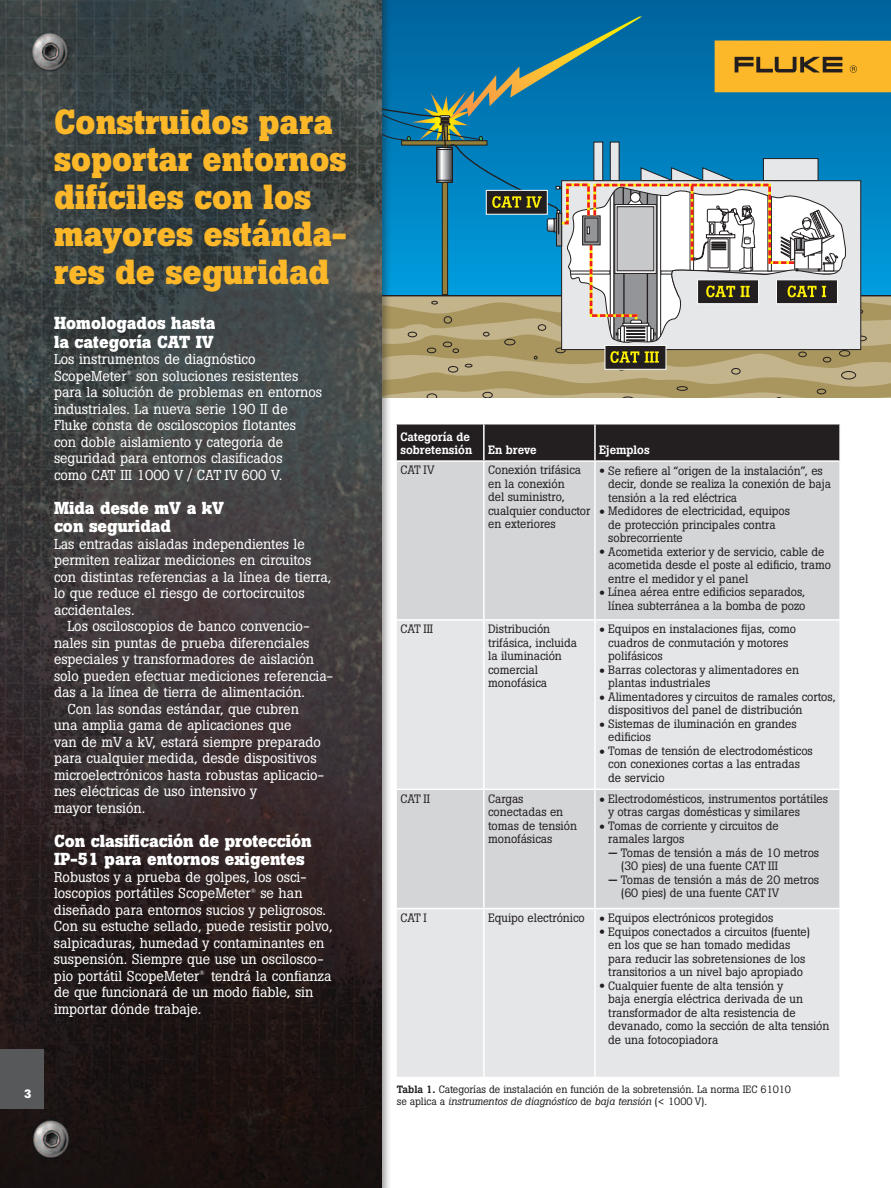
<style>
.page{position:relative;width:891px;height:1188px;background:#fff}
.page>*{position:absolute;margin:0;border:0;box-sizing:border-box;transform-origin:0 0}
.t1{font:700 34.5px/37.5px "Boton Pro";color:#fcb828}
.t2{font:700 17.25px/18px "Boton Pro";color:#fff}
.t3{font:14.25px/16.5px "Boton Pro";color:#fff}
.t4{font:12px/13.5px "Boton Pro";letter-spacing:-.005em;color:#231f20}
.t5{font:500 12px/13.5px "Boton Pro";letter-spacing:-.005em;color:#fff}
.t6{font:700 12px "Boton Pro";color:#fff}
.t7{font:10.5px/12px "Boton Pro";letter-spacing:-.005em;color:#231f20}
.s1{font-family:"Helvetica Neue LT Std";font-weight:700;font-stretch:expanded}
.s2{font-size:16.5px}
.s3{font-weight:500}
.s4{font-style:italic}
</style>
<div class="page">
<div style="left:382px;top:0;width:509px;height:294px;background:#00649d"></div>
<img style="left:0;top:0;width:382px;height:1188px">
<div style="left:397px;top:424px;width:442px;height:36px;background:#231f20"></div>
<div style="left:397px;top:462px;width:442px;height:157px;background:#d4d5d7"></div>
<svg style="left:397px;top:621px;width:442px;height:456px;background:#e0e1e3"></svg>
<hr style="left:483px;top:424px;width:2px;height:36px;background:#fff">
<hr style="left:594px;top:424px;width:2px;height:36px;background:#fff">
<hr style="left:483px;top:462px;width:2px;height:157px;background:#fff">
<hr style="left:594px;top:462px;width:2px;height:157px;background:#fff">
<hr style="left:483px;top:621px;width:2px;height:168px;background:#fff">
<hr style="left:594px;top:621px;width:2px;height:168px;background:#fff">
<hr style="left:395px;top:789px;width:89px;height:1px;background:#fff">
<hr style="left:484px;top:789px;width:111px;height:1px;background:#fff">
<hr style="left:483px;top:790px;width:2px;height:118px;background:#fff">
<hr style="left:595px;top:789px;width:246px;height:1px;background:#fff">
<hr style="left:594px;top:790px;width:2px;height:118px;background:#fff">
<hr style="left:395px;top:908px;width:89px;height:1px;background:#fff">
<hr style="left:484px;top:908px;width:111px;height:1px;background:#fff">
<hr style="left:483px;top:909px;width:2px;height:168px;background:#fff">
<hr style="left:595px;top:908px;width:246px;height:1px;background:#fff">
<hr style="left:594px;top:909px;width:2px;height:168px;background:#fff">
<svg style="left:382px;top:17px;width:509px;height:381px;background:#6898a1"></svg>
<div style="left:0;top:1050px;width:44px;height:59px;background:#57585a"></div>
<h1 class="t1" style="left:54px;top:103px;width:294px">Construidos para soportar entornos difíciles con los mayores estánda&shy;res de seguridad</h1>
<h2 class="t2" style="left:54px;top:314px;width:163px;line-height:18.8px">Homologados hasta la categoría CAT IV</h2>
<p class="t3" style="left:54px;top:351px;width:270px">Los instrumentos de diagnóstico ScopeMeter<sup>®</sup> son soluciones resistentes para la solución de problemas en entornos industriales. La nueva serie 190 II de Fluke consta de osciloscopios flotantes<br>con doble aislamiento y categoría de seguridad para entornos clasificados<br>como CAT III 1000 V / CAT IV 600 V.</p>
<h2 class="t2" style="left:54px;top:499px;width:172px">Mida desde mV a kV con seguridad</h2>
<p class="t3" style="left:54px;top:536px;width:252px">Las entradas aisladas independientes le</p>
<p class="t3" style="left:54px;top:552px;width:259px">permiten realizar mediciones en circuitos</p>
<p class="t3" style="left:54px;top:569px;width:279px">con distintas referencias a la línea de tierra,</p>
<p class="t3" style="left:54px;top:585px;width:252px">lo que reduce el riesgo de cortocircuitos</p>
<p class="t3" style="left:54px;top:602px;width:82px">accidentales.</p>
<p class="t3" style="left:67px;top:618px;width:244px">Los osciloscopios de banco convencio-</p>
<p class="t3" style="left:54px;top:635px;width:257px">nales sin puntas de prueba diferenciales</p>
<p class="t3" style="left:54px;top:651px;width:262px">especiales y transformadores de aislación</p>
<p class="t3" style="left:54px;top:668px;width:281px">solo pueden efectuar mediciones referencia-</p>
<p class="t3" style="left:54px;top:684px;width:253px">das a la línea de tierra de alimentación.</p>
<p class="t3" style="left:67px;top:701px;width:233px">Con las sondas estándar, que cubren</p>
<p class="t3" style="left:54px;top:717px;width:239px">una amplia gama de aplicaciones que</p>
<p class="t3" style="left:54px;top:734px;width:268px">van de mV a kV, estará siempre preparado</p>
<p class="t3" style="left:54px;top:750px;width:264px">para cualquier medida, desde dispositivos</p>
<p class="t3" style="left:54px;top:767px;width:272px">microelectrónicos hasta robustas aplicacio-</p>
<p class="t3" style="left:54px;top:783px;width:205px">nes eléctricas de uso intensivo y</p>
<p class="t3" style="left:54px;top:800px;width:93px">mayor tensión.</p>
<h2 class="t2" style="left:54px;top:832px;width:259px">Con clasificación de protección<br>IP-51 para entornos exigentes</h2>
<p class="t3" style="left:54px;top:869px;width:280px">Robustos y a prueba de golpes, los osci&shy;loscopios portátiles ScopeMeter<sup>®</sup> se han diseñado para entornos sucios y peligrosos.<br>Con su estuche sellado, puede resistir polvo, salpicaduras, humedad y contaminantes en suspensión. Siempre que use un oscilosco&shy;pio portátil ScopeMeter<sup>®</sup> tendrá la confianza de que funcionará de un modo fiable, sin importar dónde trabaje.</p>
<p class="t6" style="left:24px;top:1086px;width:9px">3</p>
<p class="t5" style="left:400px;top:430px;width:73px">Categoría de sobretensión</p>
<p class="t5" style="left:488px;top:443px;width:50px">En breve</p>
<p class="t5" style="left:599px;top:443px;width:52px">Ejemplos</p>
<p class="t4" style="left:400px;top:463px;width:36px">CAT IV</p>
<p class="t4" style="left:488px;top:463px;width:104px">Conexión trifásica en la conexión<br>del suministro, cualquier conductor en exteriores</p>
<p class="t4" style="left:608px;top:464px;width:224px;text-indent:-9px"><span class="s1">•</span> Se refiere al “origen de la instalación”, es decir, donde se realiza la conexión de baja tensión a la red eléctrica</p>
<p class="t4" style="left:608px;top:504px;width:183px;text-indent:-9px"><span class="s1">•</span> Medidores de electricidad, equipos de protección principales contra sobrecorriente</p>
<p class="t4" style="left:608px;top:545px;width:224px;text-indent:-9px"><span class="s1">•</span> Acometida exterior y de servicio, cable de acometida desde el poste al edificio, tramo entre el medidor y el panel</p>
<p class="t4" style="left:599px;top:585px;width:208px;text-align:right"><span class="s1">•</span> Línea aérea entre edificios separados, línea subterránea a la bomba de pozo</p>
<p class="t4" style="left:400px;top:622px;width:34px">CAT III</p>
<p class="t4" style="left:488px;top:622px;width:90px">Distribución trifásica, incluida la iluminación comercial monofásica</p>
<p class="t4" style="left:608px;top:623px;width:189px;text-indent:-9px"><span class="s1">•</span> Equipos en instalaciones fijas, como cuadros de conmutación y motores polifásicos</p>
<p class="t4" style="left:608px;top:663px;width:192px;text-indent:-9px"><span class="s1">•</span> Barras colectoras y alimentadores en plantas industriales</p>
<p class="t4" style="left:608px;top:690px;width:229px;text-indent:-9px"><span class="s1">•</span> Alimentadores y circuitos de ramales cortos, dispositivos del panel de distribución</p>
<p class="t4" style="left:608px;top:717px;width:190px;text-indent:-9px"><span class="s1">•</span> Sistemas de iluminación en grandes edificios</p>
<p class="t4" style="left:608px;top:744px;width:206px;text-indent:-9px"><span class="s1">•</span> Tomas de tensión de electrodomésticos con conexiones cortas a las entradas de servicio</p>
<p class="t4" style="left:400px;top:792px;width:31px">CAT II</p>
<p class="t4" style="left:488px;top:792px;width:90px">Cargas conectadas en tomas de tensión monofásicas</p>
<p class="t4" style="left:608px;top:792px;width:221px;text-indent:-9px"><span class="s1">•</span> Electrodomésticos, instrumentos portátiles y otras cargas domésticas y similares</p>
<p class="t4" style="left:608px;top:819px;width:172px;text-indent:-9px"><span class="s1">•</span> Tomas de corriente y circuitos de ramales largos</p>
<p class="t4" style="left:621px;top:846px;width:200px;text-indent:-13px"><span class="s2">–</span> Tomas de tensión a más de 10 metros (30 pies) de una fuente CAT III</p>
<p class="t4" style="left:621px;top:873px;width:200px;text-indent:-13px"><span class="s2">–</span> Tomas de tensión a más de 20 metros (60 pies) de una fuente CAT IV</p>
<p class="t4" style="left:400px;top:911px;width:28px">CAT I</p>
<p class="t4" style="left:488px;top:911px;width:287px">Equipo electrónico <span class="s1">•</span> Equipos electrónicos protegidos</p>
<p class="t4" style="left:608px;top:925px;width:204px;text-indent:-9px"><span class="s1">•</span> Equipos conectados a circuitos (fuente) en los que se han tomado medidas para reducir las sobretensiones de los transitorios a un nivel bajo apropiado</p>
<p class="t4" style="left:608px;top:979px;width:223px;text-indent:-9px"><span class="s1">•</span> Cualquier fuente de alta tensión y<br>baja energía eléctrica derivada de un transformador de alta resistencia de devanado, como la sección de alta tensión de una fotocopiadora</p>
<p class="t7" style="left:397px;top:1083px;width:396px"><span class="s3">Tabla 1.</span> Categorías de instalación en función de la sobretensión. La norma IEC 61010 se aplica a <span class="s4">instrumentos de diagnóstico</span> de <span class="s4">baja tensión</span> (&lt; 1000 V).</p>
</div>
